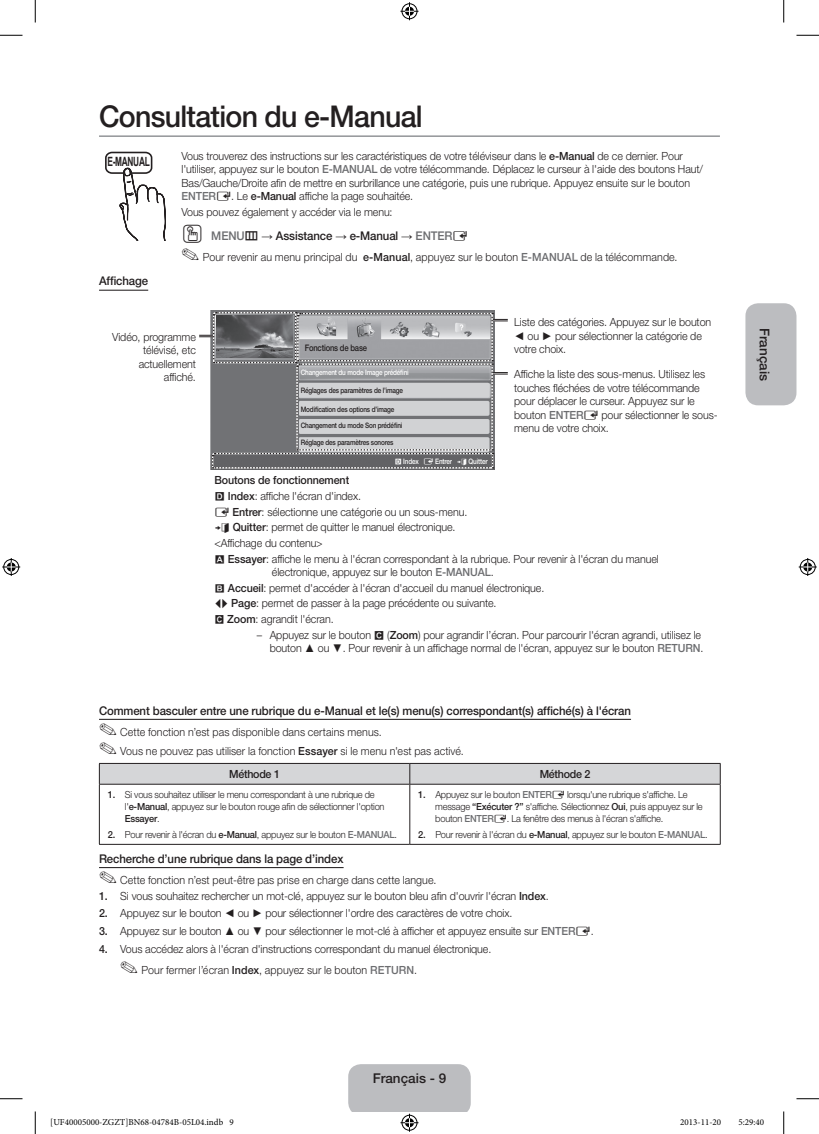
<style>
.page{position:relative;width:819px;height:1134px;background:#fff}
.page>*{position:absolute;margin:0;border:0;box-sizing:border-box;transform-origin:0 0}
.t1{font:500 30px "Helvetica Neue LT Pro";letter-spacing:-.025em;color:#231f20;scale:.95 1}
.t2{font:500 13.5px "Helvetica Neue LT Pro";color:#231f20}
.t3{font:700 12.75px "Arial";letter-spacing:-.04em;color:#231f20;scale:.65 1}
.t4{font:500 12px "Helvetica Neue LT Pro";letter-spacing:-.01em;color:#231f20;scale:.95 1}
.t5{font:500 12px "Helvetica Neue LT Pro";color:#6c6d70;scale:.95 1}
.t6{font:300 11.25px/13.5px "Helvetica Neue LT Pro";letter-spacing:-.01em;color:#231f20;scale:.95 1}
.t7{font:500 11.25px "Helvetica Neue LT Pro";letter-spacing:-.01em;color:#231f20;scale:.95 1}
.t8{font:500 11.25px "Helvetica Neue LT Pro";letter-spacing:-.01em;color:#6c6d70;scale:.95 1}
.t9{font:300 9.75px/12px "Helvetica Neue LT Pro";letter-spacing:-.025em;color:#231f20;scale:.95 1}
.t10{font:9px "Minion Pro";color:#000}
.t11{font:500 9px "Helvetica Neue LT Pro";letter-spacing:-.025em;color:#231f20;scale:.85 1}
.t12{font:500 7.5px/16.4px "Helvetica Neue LT Pro";letter-spacing:-.025em;color:#231f20;scale:.85 1}
.t13{font:500 7.5px "Helvetica Neue LT Pro";letter-spacing:-.025em;color:#fff;scale:.85 1}
.s1{font-weight:500}
.s2{font-weight:500;color:#6c6d70}
.s3{font-family:"ASTTV Icons 2";font-weight:400;font-size:19.5px;color:#231f20}
.s4{font-family:"Arial";font-weight:400}
.s5{color:#6c6d70}
</style>
<div class="page">
<div style="left:745px;top:303px;width:51px;height:102px;background:#bcbdc0;border-radius:13px"></div>
<hr style="left:99px;top:135px;width:621px;height:2px;background:#939598">
<hr style="left:99px;top:290px;width:49px;height:1px;background:#231f20">
<hr style="left:99px;top:719px;width:532px;height:1px;background:#231f20">
<hr style="left:99px;top:867px;width:245px;height:1px;background:#231f20">
<svg style="left:105px;top:152px;width:61px;height:89px"></svg>
<svg style="left:100px;top:785px;width:620px;height:59px"></svg>
<div style="left:99px;top:763px;width:622px;height:21px;background:#d5d6d8"></div>
<hr style="left:99px;top:784px;width:1px;height:60px;background:#231f20">
<hr style="left:409px;top:784px;width:1px;height:60px;background:#231f20">
<hr style="left:720px;top:784px;width:1px;height:60px;background:#231f20">
<hr style="left:99px;top:763px;width:311px;height:1px;background:#231f20">
<hr style="left:410px;top:763px;width:310px;height:1px;background:#231f20">
<hr style="left:99px;top:784px;width:311px;height:1px;background:#231f20">
<hr style="left:410px;top:784px;width:310px;height:1px;background:#231f20">
<hr style="left:99px;top:844px;width:311px;height:1px;background:#231f20">
<hr style="left:410px;top:844px;width:310px;height:1px;background:#231f20">
<svg style="left:0;top:35px;width:22px;height:1px"></svg>
<svg style="left:796px;top:35px;width:23px;height:1px"></svg>
<svg style="left:0;top:1098px;width:22px;height:1px"></svg>
<svg style="left:796px;top:1098px;width:23px;height:1px"></svg>
<svg style="left:35px;top:0;width:1px;height:22px"></svg>
<svg style="left:35px;top:1111px;width:1px;height:23px"></svg>
<svg style="left:783px;top:0;width:1px;height:22px"></svg>
<svg style="left:783px;top:1111px;width:1px;height:23px"></svg>
<svg style="left:400px;top:2px;width:18px;height:18px"></svg>
<svg style="left:348px;top:1064px;width:123px;height:67px"></svg>
<svg style="left:2px;top:558px;width:18px;height:18px"></svg>
<svg style="left:799px;top:558px;width:18px;height:18px"></svg>
<svg style="left:199px;top:311px;width:309px;height:158px;background:#a1a2a4"></svg>
<svg style="left:553px;top:790px;width:11px;height:8px"></svg>
<svg style="left:495px;top:814px;width:11px;height:8px"></svg>
<h1 class="t1" style="left:99px;top:98px;width:342px">Consultation du e-Manual</h1>
<p class="t3" style="left:108px;top:154px;width:66px">E-MANUAL</p>
<p class="t6" style="left:182px;top:149px;width:550px">Vous trouverez des instructions sur les caractéristiques de votre téléviseur dans le <span class="s1">e-Manual</span> de ce dernier. Pour l'utiliser, appuyez sur le bouton <span class="s2">E-MANUAL</span> de votre télécommande. Déplacez le curseur à l'aide des boutons Haut/<br>Bas/Gauche/Droite afin de mettre en surbrillance une catégorie, puis une rubrique. Appuyez ensuite sur le bouton</p>
<p class="t8" style="left:182px;top:189px;width:38px">ENTER</p>
<p class="t6" style="left:182px;top:188px;width:245px;line-height:15.6px;text-indent:50px">. Le <span class="s1">e-Manual</span> affiche la page souhaitée.<br>Vous pouvez également y accéder via le menu:</p>
<p class="t5" style="left:182px;top:228px;width:68px"><span class="s3">O</span> MENU</p>
<p class="t4" style="left:262px;top:228px;width:202px"><span class="s4">→</span> Assistance <span class="s4">→</span> e-Manual <span class="s4">→</span> <span class="s5">ENTER</span></p>
<p class="t6" style="left:182px;top:250px;width:524px">✎ Pour revenir au menu principal du <span class="s1">e-Manual</span>, appuyez sur le bouton <span class="s2">E-MANUAL</span> de la télécommande.</p>
<p class="t4" style="left:99px;top:274px;width:53px">Affichage</p>
<p class="t6" style="left:112px;top:330px;width:90px;text-align:right">Vidéo, programme télévisé, etc actuellement affiché.</p>
<p class="t11" style="left:305px;top:343px;width:75px">Fonctions de base</p>
<p class="t13" style="left:301px;top:368px;width:128px">Changement du mode Image prédéfini</p>
<p class="t12" style="left:301px;top:382px;width:122px">Réglages des paramètres de l’image</p>
<p class="t12" style="left:301px;top:401px;width:121px">Modification des options d’image<br>Changement du mode Son prédéfini<br>Réglage des paramètres sonores</p>
<p class="t13" style="left:403px;top:456px;width:20px">Index</p>
<p class="t13" style="left:435px;top:456px;width:21px">Entrer</p>
<p class="t13" style="left:468px;top:456px;width:24px">Quitter</p>
<p class="t6" style="left:514px;top:315px;width:209px">Liste des catégories. Appuyez sur le bouton <span class="s4">◄</span> ou <span class="s4">►</span> pour sélectionner la catégorie de votre choix.</p>
<p class="t6" style="left:514px;top:367px;width:202px">Affiche la liste des sous-menus. Utilisez les touches fléchées de votre télécommande pour déplacer le curseur. Appuyez sur le bouton <span class="s2">ENTER</span></p>
<p class="t6" style="left:514px;top:407px;width:216px;text-indent:87px">pour sélectionner le sous&shy;menu de votre choix.</p>
<p class="t7" style="left:214px;top:473px;width:143px">Boutons de fonctionnement</p>
<p class="t6" style="left:228px;top:489px;width:142px"><span class="s1">Index</span>: affiche l'écran d'index.</p>
<p class="t6" style="left:233px;top:504px;width:249px"><span class="s1">Entrer</span>: sélectionne une catégorie ou un sous-menu.</p>
<p class="t6" style="left:233px;top:520px;width:236px"><span class="s1">Quitter</span>: permet de quitter le manuel électronique.</p>
<p class="t6" style="left:214px;top:536px;width:115px">&lt;Affichage du contenu&gt;</p>
<p class="t6" style="left:228px;top:551px;width:455px"><span class="s1">Essayer</span>: affiche le menu à l'écran correspondant à la rubrique. Pour revenir à l'écran du manuel</p>
<p class="t6" style="left:272px;top:565px;width:235px">électronique, appuyez sur le bouton <span class="s2">E-MANUAL</span>.</p>
<p class="t6" style="left:228px;top:580px;width:334px"><span class="s1">Accueil</span>: permet d'accéder à l'écran d'accueil du manuel électronique.</p>
<p class="t6" style="left:231px;top:596px;width:281px"><span class="s1">Page</span>: permet de passer à la page précédente ou suivante.</p>
<p class="t6" style="left:227px;top:612px;width:113px"><span class="s1">Zoom</span>: agrandit l'écran.</p>
<p class="t6" style="left:257px;top:627px;width:122px">– Appuyez sur le bouton</p>
<p class="t6" style="left:270px;top:627px;width:458px;text-align:right">(<span class="s1">Zoom</span>) pour agrandir l’écran. Pour parcourir l'écran agrandi, utilisez le<br>bouton <span class="s4">▲</span> ou <span class="s4">▼</span>. Pour revenir à un affichage normal de l'écran, appuyez sur le bouton <span class="s2">RETURN</span>.</p>
<p class="t4" style="left:99px;top:703px;width:561px">Comment basculer entre une rubrique du e-Manual et le(s) menu(s) correspondant(s) affiché(s) à l'écran</p>
<p class="t6" style="left:99px;top:722px;width:385px;line-height:19.2px">✎ Cette fonction n’est pas disponible dans certains menus.<br>✎ Vous ne pouvez pas utiliser la fonction <span class="s1">Essayer</span> si le menu n'est pas activé.</p>
<p class="t7" style="left:229px;top:767px;width:55px">Méthode 1</p>
<p class="t7" style="left:540px;top:767px;width:55px">Méthode 2</p>
<p class="t9" style="left:125px;top:788px;width:275px;text-indent:-17px"><span class="s1">1.</span> Si vous souhaitez utiliser le menu correspondant à une rubrique de l'<span class="s1">e-Manual</span>, appuyez sur le bouton rouge afin de sélectionner l'option<br><span class="s1">Essayer</span>.</p>
<p class="t9" style="left:108px;top:828px;width:306px"><span class="s1">2.</span> Pour revenir à l'écran du <span class="s1">e-Manual</span>, appuyez sur le bouton <span class="s2">E-MANUAL</span>.</p>
<p class="t9" style="left:435px;top:788px;width:283px;text-indent:132px">lorsqu'une rubrique s'affiche. Le message <span class="s1">“Exécuter ?”</span> s'affiche. Sélectionnez <span class="s1">Oui</span>, puis appuyez sur le bouton <span class="s2">ENTER</span></p>
<p class="t9" style="left:418px;top:788px;width:142px"><span class="s1">1.</span> Appuyez sur le bouton <span class="s2">ENTER</span></p>
<p class="t9" style="left:507px;top:812px;width:166px">. La fenêtre des menus à l'écran s'affiche.</p>
<p class="t9" style="left:418px;top:828px;width:306px"><span class="s1">2.</span> Pour revenir à l'écran du <span class="s1">e-Manual</span>, appuyez sur le bouton <span class="s2">E-MANUAL</span>.</p>
<p class="t4" style="left:99px;top:851px;width:259px">Recherche d’une rubrique dans la page d’index</p>
<p class="t6" style="left:99px;top:873px;width:357px">✎ Cette fonction n’est peut-être pas prise en charge dans cette langue.</p>
<p class="t6" style="left:99px;top:888px;width:475px"><span class="s1">1.</span> Si vous souhaitez rechercher un mot-clé, appuyez sur le bouton bleu afin d'ouvrir l'écran <span class="s1">Index</span>.</p>
<p class="t6" style="left:99px;top:906px;width:437px"><span class="s1">2.</span> Appuyez sur le bouton <span class="s4">◄</span> ou <span class="s4">►</span> pour sélectionner l'ordre des caractères de votre choix.</p>
<p class="t6" style="left:99px;top:924px;width:503px"><span class="s1">3.</span> Appuyez sur le bouton <span class="s4">▲</span> ou <span class="s4">▼</span> pour sélectionner le mot-clé à afficher et appuyez ensuite sur <span class="s2">ENTER</span></p>
<p class="t6" style="left:591px;top:924px;width:5px">.</p>
<p class="t6" style="left:120px;top:938px;width:392px;line-height:21.3px;text-indent:-21px"><span class="s1">4.</span> Vous accédez alors à l'écran d'instructions correspondant du manuel électronique. ✎ Pour fermer l’écran <span class="s1">Index</span>, appuyez sur le bouton <span class="s2">RETURN</span>.</p>
<p class="t2" style="left:373px;top:1069px;width:75px">Français - 9</p>
<p class="t2" style="left:773px;top:328px;width:55px;rotate:90deg">Français</p>
<p class="t10" style="left:50px;top:1116px;width:185px">[UF40005000-ZGZT]BN68-04784B-05L04.indb 9</p>
<p class="t10" style="left:680px;top:1116px;width:42px">2013-11-20</p>
<p class="t10" style="left:738px;top:1116px;width:27px">5:29:40</p>
</div>
